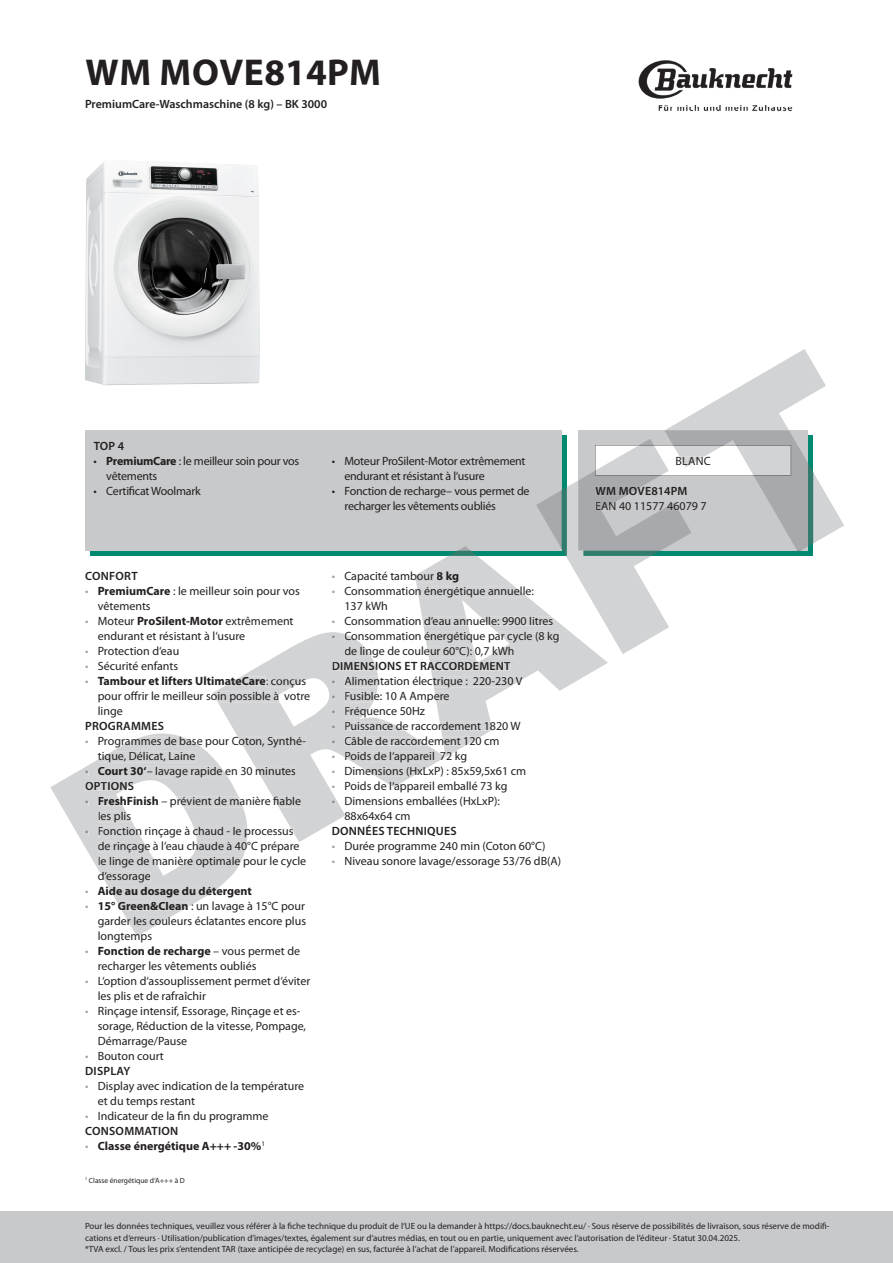
<style>
.page{position:relative;width:893px;height:1263px;background:#fff}
.page>*{position:absolute;margin:0;border:0;box-sizing:border-box;transform-origin:0 0}
.t1{font:700 37.5px "Myriad Pro";letter-spacing:.01em;color:#231f20}
.t2{font:12px/15px "Myriad Pro";color:#231f20}
.t3{font:12px/15px "Myriad Pro";letter-spacing:-.02em;color:#231f20}
.t4{font:600 12px "Myriad Pro";letter-spacing:.02em;color:#231f20}
.t5{font:600 12px "Myriad Pro";color:#231f20}
.t6{font:700 12px "Myriad Pro";color:#231f20}
.t7{font:12px/15px "Myriad Pro";color:#9ea0a2}
.t8{font:12px/15px "Myriad Pro";color:#888a8c}
.t9{font:9px/11.2px "Myriad Pro";color:#231f20}
.t10{font:7.5px "Myriad Pro";color:#231f20}
.s1{font-weight:700}
.s2{color:#9ea0a2}
.s3{color:#888a8c}
.s4{font-weight:600}
.s5{font-weight:400;color:#9ea0a2}
</style>
<div class="page">
<img style="left:638px;top:60px;width:155px;height:52px">
<div style="left:0;top:1212px;width:893px;height:51px;background:#c7c9cb"></div>
<img style="left:85px;top:161px;width:175px;height:224px">
<svg style="left:90px;top:550px;width:242px;height:6px"></svg>
<div style="left:85px;top:430px;width:476px;height:120px;background:#c7c9cb"></div>
<svg style="left:218px;top:632px;width:127px;height:206px;fill:#d1d3d4"></svg>
<svg style="left:212px;top:677px;width:94px;height:26px"></svg>
<svg style="left:50px;top:733px;width:256px;height:203px"></svg>
<svg style="left:332px;top:801px;width:3px;height:4px"></svg>
<svg style="left:332px;top:349px;width:512px;height:438px"></svg>
<h1 class="t1" style="left:85px;top:48px;width:297px">WM MOVE814PM</h1>
<p class="t5" style="left:85px;top:97px;width:244px">PremiumCare-Waschmaschine (8 kg) – BK 3000</p>
<p class="t4" style="left:94px;top:439px;width:32px">TOP 4</p>
<p class="t3" style="left:106px;top:454px;width:195px;text-indent:-13px">• <span class="s1">PremiumCare</span> : le meilleur soin pour vos vêtements</p>
<p class="t3" style="left:94px;top:484px;width:109px">• Certificat Woolmark</p>
<p class="t3" style="left:344px;top:454px;width:183px;text-indent:-13px">• Moteur ProSilent-Motor extrêmement endurant et résistant à l‘usure</p>
<p class="t3" style="left:344px;top:484px;width:187px;text-indent:-13px">• Fonction de recharge– vous permet de recharger les vêtements oubliés</p>
<p class="t4" style="left:85px;top:570px;width:54px">CONFORT</p>
<p class="t2" style="left:98px;top:584px;width:204px;text-indent:-13px"><span class="s2">•</span> <span class="s1">PremiumCare</span> : le meilleur soin pour vos vêtements</p>
<p class="t2" style="left:98px;top:614px;width:197px;text-indent:-13px"><span class="s2">•</span> Moteur <span class="s1">ProSilent-Motor</span> extrêmement endurant et résistant à l‘usure</p>
<p class="t2" style="left:85px;top:644px;width:96px"><span class="s2">•</span> Protection d‘eau</p>
<p class="t2" style="left:85px;top:659px;width:95px"><span class="s2">•</span> Sécurité enfants <span class="s2">•</span></p>
<p class="t2" style="left:131px;top:689px;width:5px">f</p>
<p class="t2" style="left:98px;top:704px;width:27px">linge</p>
<p class="t4" style="left:85px;top:720px;width:80px">PROGRAMMES</p>
<p class="t7" style="left:85px;top:734px;width:5px">•</p>
<p class="t2" style="left:98px;top:674px;width:214px"><span class="s1">Tambour et lifters UltimateCare</span>: conçus pour offrir le meilleur soin possible à votre</p>
<p class="t2" style="left:98px;top:734px;width:210px">Programmes de base pour Coton, Synthé-</p>
<p class="t2" style="left:98px;top:749px;width:99px">tique, Délicat, Laine</p>
<p class="t2" style="left:85px;top:764px;width:212px"><span class="s3">•</span> <span class="s1">Court 30‘</span>– lavage rapide en 30 minutes<br><span class="s4">OPTIONS</span></p>
<p class="t2" style="left:98px;top:794px;width:205px;text-indent:-13px"><span class="s3">•</span> <span class="s1">FreshFinish</span> – prévient de manière fiable les plis</p>
<p class="t8" style="left:85px;top:824px;width:5px">•</p>
<p class="t2" style="left:98px;top:854px;width:210px">le linge de manière optimale pour le cycle d‘essorage</p>
<p class="t2" style="left:98px;top:884px;width:210px"><span class="s1">Aide au dosage du détergent<br>15° Green&amp;Clean</span> : un lavage à 15°C pour garder les couleurs éclatantes encore plus longtemps</p>
<p class="t2" style="left:98px;top:824px;width:203px">Fonction rinçage à chaud - le processus de rinçage à l‘eau chaude à 40°C prépare</p>
<p class="t7" style="left:85px;top:884px;width:5px">• •</p>
<p class="t2" style="left:98px;top:944px;width:204px;text-indent:-13px"><span class="s2">•</span> <span class="s1">Fonction de recharge</span> – vous permet de recharger les vêtements oubliés</p>
<p class="t2" style="left:98px;top:974px;width:214px;text-indent:-13px"><span class="s2">•</span> L‘option d‘assouplissement permet d‘éviter les plis et de rafraîchir</p>
<p class="t2" style="left:98px;top:1004px;width:210px;text-indent:-13px"><span class="s2">•</span> Rinçage intensif, Essorage, Rinçage et es&shy;sorage, Réduction de la vitesse, Pompage,<br>Démarrage/Pause</p>
<p class="t2" style="left:85px;top:1049px;width:80px"><span class="s2">•</span> Bouton court<br><span class="s4">DISPLAY</span></p>
<p class="t2" style="left:98px;top:1079px;width:208px;text-indent:-13px"><span class="s2">•</span> Display avec indication de la température et du temps restant</p>
<p class="t2" style="left:85px;top:1109px;width:185px"><span class="s2">•</span> Indicateur de la fin du programme<br><span class="s4">CONSOMMATION</span></p>
<p class="t6" style="left:85px;top:1138px;width:181px"><span class="s5">•</span> Classe énergétique A+++ -30%<sup>1</sup></p>
<p class="t10" style="left:85px;top:1176px;width:101px"><sup>1</sup> Classe énergétique d‘A+++ à D</p>
<p class="t2" style="left:344px;top:569px;width:191px">Capacité tambour <span class="s1">8 kg<br></span>Consommation énergétique annuelle:</p>
<p class="t2" style="left:344px;top:614px;width:217px">Consommation d‘eau annuelle: 9900 litres<br>Consommation énergétique par cycle (8 kg de linge de couleur 60°C): 0,7 kWh</p>
<p class="t4" style="left:332px;top:660px;width:180px">DIMENSIONS ET RACCORDEMENT</p>
<p class="t2" style="left:344px;top:674px;width:179px">Alimentation électrique : 220-230 V<br>Fusible: 10 A Ampere</p>
<p class="t2" style="left:344px;top:719px;width:178px">Puissance de raccordement 1820 W<br>Câble de raccordement 120 cm<br>Poids de l‘appareil 72 kg</p>
<p class="t7" style="left:332px;top:569px;width:5px">• •</p>
<p class="t2" style="left:344px;top:599px;width:45px">137 kWh</p>
<p class="t7" style="left:332px;top:614px;width:5px">•</p>
<p class="t8" style="left:332px;top:629px;width:5px">•</p>
<p class="t8" style="left:332px;top:674px;width:5px">• •</p>
<p class="t2" style="left:332px;top:704px;width:95px"><span class="s3">•</span> Fréquence 50Hz <span class="s3">•<br>•</span></p>
<p class="t2" style="left:344px;top:764px;width:183px">Dimensions (HxLxP) : 85x59,5x61 cm<br>Poids de l‘appareil emballé 73 kg</p>
<p class="t8" style="left:332px;top:794px;width:5px">•</p>
<p class="t2" style="left:344px;top:809px;width:67px">88x64x64 cm</p>
<p class="t7" style="left:332px;top:749px;width:5px;text-align:justify">• • •</p>
<p class="t2" style="left:344px;top:794px;width:157px">Dimensions emballées (HxLxP):</p>
<p class="t4" style="left:332px;top:825px;width:127px">DONNÉES TECHNIQUES</p>
<p class="t2" style="left:332px;top:839px;width:215px"><span class="s2">•</span> Durée programme 240 min (Coton 60°C)</p>
<p class="t2" style="left:332px;top:854px;width:231px"><span class="s2">•</span> Niveau sonore lavage/essorage 53/76 dB(A)</p>
<p class="t2" style="left:675px;top:454px;width:37px">BLANC</p>
<p class="t4" style="left:595px;top:484px;width:94px">WM MOVE814PM</p>
<p class="t2" style="left:595px;top:499px;width:113px">EAN 40 11577 46079 7</p>
<p class="t9" style="left:85px;top:1221px;width:746px">Pour les données techniques, veuillez vous référer à la fiche technique du produit de l‘UE ou la demander à https://docs.bauknecht.eu/ · Sous réserve de possibilités de livraison, sous réserve de modifi&shy;cations et d‘erreurs · Utilisation/publication d‘images/textes, également sur d‘autres médias, en tout ou en partie, uniquement avec l‘autorisation de l‘éditeur · Statut 30.04.2025.<br>*TVA excl. / Tous les prix s’entendent TAR (taxe anticipée de recyclage) en sus, facturée à l’achat de l’appareil. Modifications réservées.</p>
</div>
